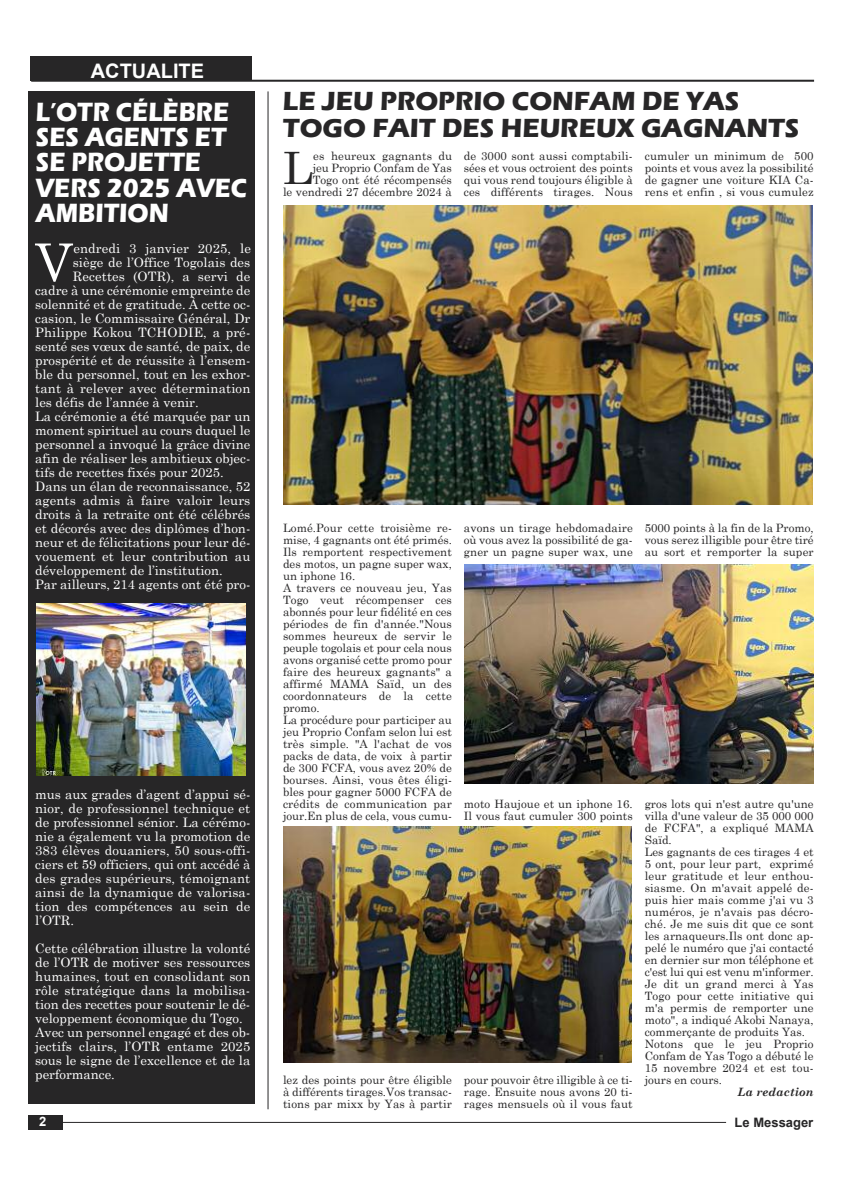
<style>
.page{position:relative;width:842px;height:1191px;background:#fff}
.page>*{position:absolute;margin:0;border:0;box-sizing:border-box;transform-origin:0 0}
.t1{font:51.7px "Century Schoolbook";color:#fff}
.t2{font:44.7px "Century Schoolbook";color:#272627}
.t3{font:700 27.2px/25.2px "Eras ITC";color:#fff;scale:.9 1}
.t4{font:700 27px/27px "Eras ITC";color:#272627}
.t5{font:700 20px "Arial";color:#fff}
.t6{font:13px/14px "Century Schoolbook";color:#fff;text-align:justify}
.t7{font:700 13px "Arial";color:#272627}
.t8{font:700 13px "Arial";color:#fff}
.t9{font:11.5px/12px "Century Schoolbook";letter-spacing:.005em;color:#272627;text-align:justify}
.t10{font:italic 700 11.5px "Century Schoolbook";color:#272627}
</style>
<div class="page">
<hr style="left:31px;top:80px;width:783px;height:2px;background:#272627">
<div style="left:30px;top:57px;width:222px;height:24px;background:#272627"></div>
<hr style="left:60px;top:1122px;width:666px;height:1px;background:#272627">
<div style="left:28px;top:1115px;width:35px;height:14px;background:#272627"></div>
<div style="left:28px;top:91px;width:227px;height:1012px;background:#272627"></div>
<hr style="left:268px;top:91px;width:1px;height:1018px;background:#272627">
<img style="left:37px;top:604px;width:209px;height:171px">
<img style="left:283px;top:206px;width:529px;height:299px">
<img style="left:283px;top:827px;width:348px;height:235px">
<img style="left:465px;top:564px;width:349px;height:219px">
<h3 class="t5" style="left:91px;top:60px;width:115px">ACTUALITE</h3>
<h3 class="t3" style="left:36px;top:100px;width:236px">L’OTR CÉLÈBRE<br>SES AGENTS ET<br>SE PROJETTE<br>VERS 2025 AVEC<br>AMBITION</h3>
<h3 class="t4" style="left:283px;top:88px;width:518px">LE JEU PROPRIO CONFAM DE YAS<br>TOGO FAIT DES HEUREUX GAGNANTS</h3>
<p class="t9" style="left:283px;top:149px;width:171px;text-align:right">es heureux gagnants du<br>jeu Proprio Confam de Yas<br>Togo ont été récompensés<br>le vendredi 27 décembre 2024 à</p>
<p class="t9" style="left:464px;top:149px;width:170px">de 3000 sont aussi comptabili&shy;sées et vous octroient des points qui vous rend toujours éligible à ces différents tirages. Nous</p>
<p class="t9" style="left:645px;top:149px;width:170px">cumuler un minimum de 500 points et vous avez la possibilité de gagner une voiture KIA Ca&shy;rens et enfin , si vous cumulez</p>
<h2 class="t2" style="left:283px;top:140px;width:31px">L</h2>
<h1 class="t1" style="left:35px;top:230px;width:39px">V</h1>
<p class="t6" style="left:73px;top:241px;width:179px">endredi 3 janvier 2025, le</p>
<p class="t6" style="left:73px;top:255px;width:179px">siège de l’Office Togolais des</p>
<p class="t6" style="left:73px;top:269px;width:179px">Recettes (OTR), a servi de</p>
<p class="t6" style="left:35px;top:283px;width:217px">cadre à une cérémonie empreinte de</p>
<p class="t6" style="left:35px;top:297px;width:217px">solennité et de gratitude. À cette oc-</p>
<p class="t6" style="left:35px;top:311px;width:217px">casion, le Commissaire Général, Dr</p>
<p class="t6" style="left:35px;top:325px;width:217px">Philippe Kokou TCHODIE, a pré-</p>
<p class="t6" style="left:35px;top:339px;width:217px">senté ses vœux de santé, de paix, de</p>
<p class="t6" style="left:35px;top:353px;width:217px">prospérité et de réussite à l’ensem-</p>
<p class="t6" style="left:35px;top:367px;width:217px">ble du personnel, tout en les exhor-</p>
<p class="t6" style="left:35px;top:381px;width:217px">tant à relever avec détermination</p>
<p class="t6" style="left:35px;top:395px;width:165px">les défis de l’année à venir.</p>
<p class="t6" style="left:35px;top:409px;width:217px">La cérémonie a été marquée par un</p>
<p class="t6" style="left:35px;top:423px;width:217px">moment spirituel au cours duquel le</p>
<p class="t6" style="left:35px;top:437px;width:217px">personnel a invoqué la grâce divine</p>
<p class="t6" style="left:35px;top:451px;width:217px">afin de réaliser les ambitieux objec-</p>
<p class="t6" style="left:35px;top:465px;width:190px">tifs de recettes fixés pour 2025.</p>
<p class="t6" style="left:35px;top:479px;width:217px">Dans un élan de reconnaissance, 52</p>
<p class="t6" style="left:35px;top:493px;width:217px">agents admis à faire valoir leurs</p>
<p class="t6" style="left:35px;top:507px;width:217px">droits à la retraite ont été célébrés</p>
<p class="t6" style="left:35px;top:521px;width:217px">et décorés avec des diplômes d’hon-</p>
<p class="t6" style="left:35px;top:535px;width:217px">neur et de félicitations pour leur dé-</p>
<p class="t6" style="left:35px;top:549px;width:217px">vouement et leur contribution au</p>
<p class="t6" style="left:35px;top:563px;width:189px">développement de l’institution.</p>
<p class="t6" style="left:35px;top:577px;width:217px">Par ailleurs, 214 agents ont été pro-</p>
<p class="t6" style="left:35px;top:787px;width:217px">mus aux grades d’agent d’appui sé&shy;nior, de professionnel technique et de professionnel sénior. La cérémo&shy;nie a également vu la promotion de 383 élèves douaniers, 50 sous-offi&shy;ciers et 59 officiers, qui ont accédé à des grades supérieurs, témoignant ainsi de la dynamique de valorisa&shy;tion des compétences au sein de l’OTR.</p>
<p class="t6" style="left:35px;top:941px;width:217px;text-align:left">Cette célébration illustre la volonté de l’OTR de motiver ses ressources humaines, tout en consolidant son rôle stratégique dans la mobilisa&shy;tion des recettes pour soutenir le dé&shy;veloppement économique du Togo.<br>Avec un personnel engagé et des ob&shy;jectifs clairs, l’OTR entame 2025 sous le signe de l’excellence et de la performance.</p>
<p class="t9" style="left:283px;top:521px;width:170px;text-align:left">Lomé.Pour cette troisième re&shy;mise, 4 gagnants ont été primés.<br>Ils remportent respectivement des motos, un pagne super wax, un iphone 16.<br>A travers ce nouveau jeu, Yas<br>Togo veut récompenser ces abonnés pour leur fidélité en ces périodes de fin d'année."Nous sommes heureux de servir le peuple togolais et pour cela nous avons organisé cette promo pour faire des heureux gagnants" a affirmé MAMA Saïd, un des coordonnateurs de la cette promo.<br>La procédure pour participer au jeu Proprio Confam selon lui est très simple. "A l'achat de vos packs de data, de voix à partir de 300 FCFA, vous avez 20% de bourses. Ainsi, vous êtes éligi&shy;bles pour gagner 5000 FCFA de crédits de communication par jour.En plus de cela, vous cumu-</p>
<p class="t9" style="left:283px;top:1073px;width:170px">lez des points pour être éligible à différents tirages.Vos transac&shy;tions par mixx by Yas à partir</p>
<p class="t9" style="left:464px;top:521px;width:170px">avons un tirage hebdomadaire où vous avez la possibilité de ga&shy;gner un pagne super wax, une</p>
<p class="t9" style="left:645px;top:521px;width:170px">5000 points à la fin de la Promo, vous serez illigible pour être tiré au sort et remporter la super</p>
<p class="t9" style="left:464px;top:797px;width:170px">moto Haujoue et un iphone 16.<br>Il vous faut cumuler 300 points</p>
<p class="t9" style="left:464px;top:1073px;width:170px">pour pouvoir être illigible à ce ti&shy;rage. Ensuite nous avons 20 ti&shy;rages mensuels où il vous faut</p>
<p class="t9" style="left:645px;top:797px;width:170px;text-align:left">gros lots qui n'est autre qu'une villa d'une valeur de 35 000 000 de FCFA", a expliqué MAMA<br>Saïd.<br>Les gagnants de ces tirages 4 et<br>5 ont, pour leur part, exprimé leur gratitude et leur enthou&shy;siasme. On m'avait appelé de&shy;puis hier mais comme j'ai vu 3 numéros, je n'avais pas décro&shy;ché. Je me suis dit que ce sont les arnaqueurs.Ils ont donc ap&shy;pelé le numéro que j'ai contacté en dernier sur mon téléphone et c'est lui qui est venu m'informer.<br>Je dit un grand merci à Yas<br>Togo pour cette initiative qui m'a permis de remporter une moto", a indiqué Akobi Nanaya, commerçante de produits Yas.<br>Notons que le jeu Proprio<br>Confam de Yas Togo a débuté le<br>15 novembre 2024 et est tou&shy;jours en cours.</p>
<p class="t10" style="left:737px;top:1085px;width:78px">La redaction</p>
<p class="t8" style="left:39px;top:1114px;width:9px">2</p>
<p class="t7" style="left:735px;top:1115px;width:80px">Le Messager</p>
</div>
